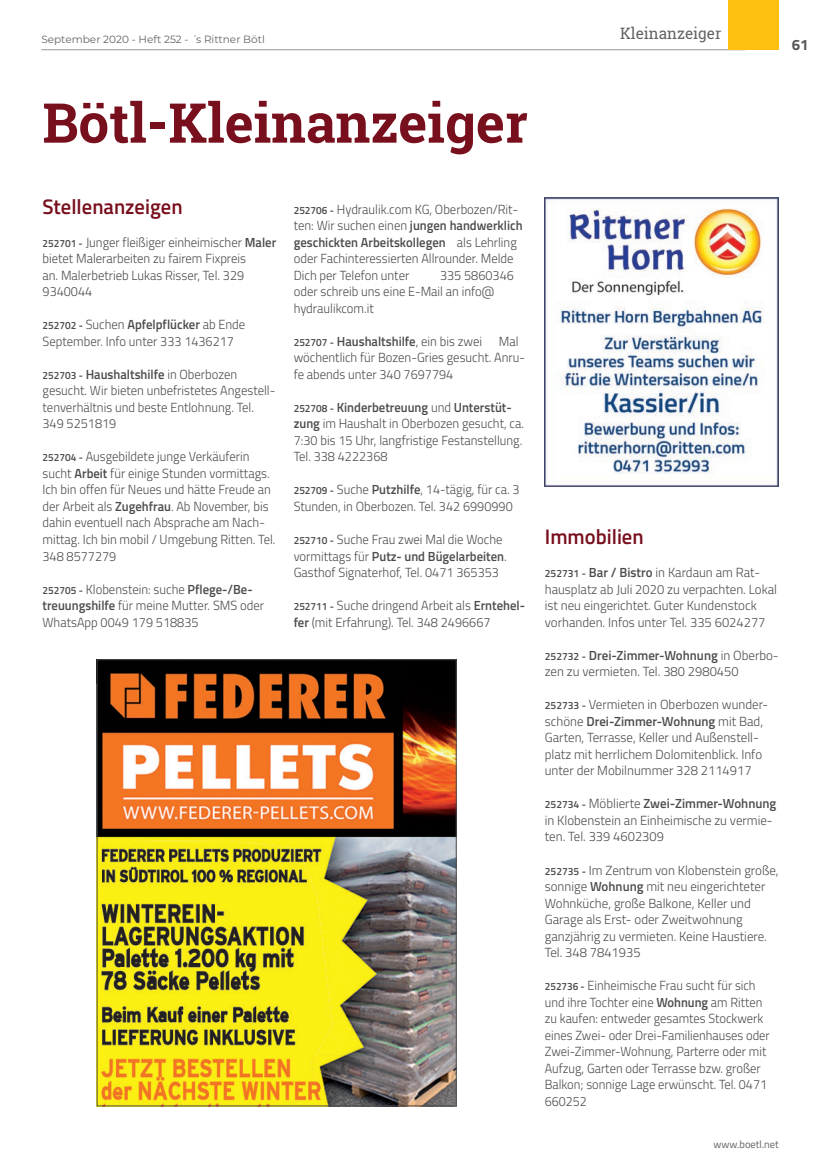
<style>
.page{position:relative;width:830px;height:1170px;background:#fff}
.page>*{position:absolute;margin:0;border:0;box-sizing:border-box;transform-origin:0 0}
.t1{font:700 54.9px "Roboto Slab";color:#780f1d}
.Kleinanzeiger_Anzeig{font:600 21px "Titillium Web";color:#780f1d}
.t2{font:15.75px "Roboto Slab";color:#636366}
.t3{font:700 15px "Titillium Web";color:#57585a}
.Kleinanzeiger_Anzeig-2{font:300 13.2px/16.5px "Titillium Web";color:#4b4c4d;scale:.96 1}
.Kleinanzeiger_Anzeig-3{font:300 13.2px/16.5px "Titillium Web";color:#4b4c4d}
.Kleinanzeiger_Anzeig-4{font:300 13.2px/16.5px "Titillium Web";color:#4b4c4d;scale:.95 1}
.Kleinanzeiger_Anzeig-5{font:600 13.2px "Titillium Web";color:#4b4c4d;scale:.96 1}
.t4{font:10.5px "Montserrat";color:#636366}
.t5{font:10.5px "Titillium Web";color:#636366}
.s1{font-weight:600;font-size:10.5px}
.s2{font-weight:600}
.s3{font-size:10.5px}
.s4{font-weight:300}
</style>
<div class="page">
<hr style="left:41px;top:49px;width:703px;height:1px;background:#939598">
<div style="left:728px;top:0;width:50px;height:50px;background:#fdc011"></div>
<img style="left:99px;top:661px;width:355px;height:443px">
<img style="left:544px;top:197px;width:234px;height:289px">
<p class="t4" style="left:41px;top:32px;width:225px">September 2020 - Heft 252 - ´s Rittner Bötl</p>
<p class="t2" style="left:619px;top:23px;width:103px">Kleinanzeiger</p>
<p class="t3" style="left:791px;top:33px;width:18px">61</p>
<p class="t1" style="left:43px;top:85px;width:486px">Bötl-Kleinanzeiger</p>
<p class="Kleinanzeiger_Anzeig" style="left:43px;top:190px;width:141px">Stellenanzeigen</p>
<p class="Kleinanzeiger_Anzeig-2" style="left:43px;top:233px;width:245px"><span class="s1">252701 -</span> Junger fleißiger einheimischer <span class="s2">Maler </span>bietet Malerarbeiten zu fairem Fixpreis<br>an. Malerbetrieb Lukas Risser, Tel. 329<br>9340044</p>
<p class="Kleinanzeiger_Anzeig-2" style="left:43px;top:315px;width:212px"><span class="s1">252702 -</span> Suchen <span class="s2">Apfelpflücker</span> ab Ende<br>September. Info unter 333 1436217</p>
<p class="Kleinanzeiger_Anzeig-2" style="left:43px;top:365px;width:244px"><span class="s1">252703 -</span> <span class="s2">Haushaltshilfe</span> in Oberbozen gesucht. Wir bieten unbefristetes Angestell&shy;tenverhältnis und beste Entlohnung. Tel.<br>349 5251819</p>
<p class="Kleinanzeiger_Anzeig-2" style="left:43px;top:448px;width:244px"><span class="s1">252704 -</span> Ausgebildete junge Verkäuferin sucht <span class="s2">Arbeit</span> für einige Stunden vormittags.<br>Ich bin offen für Neues und hätte Freude an der Arbeit als <span class="s2">Zugehfrau</span>. Ab November, bis dahin eventuell nach Absprache am Nach&shy;mittag. Ich bin mobil / Umgebung Ritten. Tel.<br>348 8577279</p>
<p class="Kleinanzeiger_Anzeig-2" style="left:43px;top:580px;width:232px"><span class="s1">252705 -</span> Klobenstein: suche <span class="s2">Pflege-/Be&shy;treuungshilfe</span> für meine Mutter. SMS oder<br>WhatsApp 0049 179 518835</p>
<p class="Kleinanzeiger_Anzeig-2" style="left:293px;top:200px;width:240px"><span class="s1">252706 -</span> Hydraulik.com KG, Oberbozen/Rit&shy;ten: Wir suchen einen <span class="s2">jungen handwerklich geschickten Arbeitskollegen</span> als Lehrling oder Fachinteressierten Allrounder. Melde Dich per Telefon unter</p>
<p class="Kleinanzeiger_Anzeig-2" style="left:293px;top:266px;width:231px;text-indent:146px">335 5860346 oder schreib uns eine E-Mail an info@ hydraulikcom.it</p>
<p class="Kleinanzeiger_Anzeig-5" style="left:293px;top:331px;width:198px"><span class="s3">252707 -</span> Haushaltshilfe<span class="s4">, ein bis zwei</span></p>
<p class="Kleinanzeiger_Anzeig-2" style="left:293px;top:332px;width:242px;text-indent:205px">Mal wöchentlich für Bozen-Gries gesucht. Anru&shy;fe abends unter 340 7697794</p>
<p class="Kleinanzeiger_Anzeig-2" style="left:293px;top:398px;width:241px"><span class="s1">252708 -</span> <span class="s2">Kinderbetreuung</span> und <span class="s2">Unterstüt&shy;zung</span> im Haushalt in Oberbozen gesucht, ca.<br>7:30 bis 15 Uhr, langfristige Festanstellung.<br>Tel. 338 4222368</p>
<p class="Kleinanzeiger_Anzeig-2" style="left:293px;top:481px;width:237px"><span class="s1">252709 -</span> Suche <span class="s2">Putzhilfe</span>, 14-tägig, für ca. 3<br>Stunden, in Oberbozen. Tel. 342 6990990</p>
<p class="Kleinanzeiger_Anzeig-2" style="left:293px;top:530px;width:223px"><span class="s1">252710 -</span> Suche Frau zwei Mal die Woche vormittags für <span class="s2">Putz- und Bügelarbeiten</span>.<br>Gasthof Signaterhof, Tel. 0471 365353</p>
<p class="Kleinanzeiger_Anzeig-2" style="left:293px;top:596px;width:242px"><span class="s1">252711 -</span> Suche dringend Arbeit als <span class="s2">Erntehel&shy;fer</span> (mit Erfahrung). Tel. 348 2496667</p>
<p class="Kleinanzeiger_Anzeig" style="left:544px;top:521px;width:100px">Immobilien</p>
<p class="Kleinanzeiger_Anzeig-3" style="left:544px;top:563px;width:234px"><span class="s1">252731 -</span> <span class="s2">Bar / Bistro</span> in Kardaun am Rat&shy;hausplatz ab Juli 2020 zu verpachten. Lokal ist neu eingerichtet. Guter Kundenstock vorhanden. Infos unter Tel. 335 6024277</p>
<p class="Kleinanzeiger_Anzeig-3" style="left:544px;top:646px;width:235px"><span class="s1">252732 -</span> <span class="s2">Drei-Zimmer-Wohnung</span> in Oberbo&shy;zen zu vermieten. Tel. 380 2980450</p>
<p class="Kleinanzeiger_Anzeig-3" style="left:544px;top:695px;width:225px"><span class="s1">252733 -</span> Vermieten in Oberbozen wunder&shy;schöne <span class="s2">Drei-Zimmer-Wohnung</span> mit Bad, Garten, Terrasse, Keller und Außenstell&shy;platz mit herrlichem Dolomitenblick. Info unter der Mobilnummer 328 2114917</p>
<p class="Kleinanzeiger_Anzeig-3" style="left:544px;top:794px;width:233px"><span class="s1">252734 -</span> Möblierte <span class="s2">Zwei-Zimmer-Wohnung </span>in Klobenstein an Einheimische zu vermie&shy;ten. Tel. 339 4602309</p>
<p class="Kleinanzeiger_Anzeig-3" style="left:544px;top:860px;width:235px"><span class="s1">252735 -</span> Im Zentrum von Klobenstein große, sonnige <span class="s2">Wohnung</span> mit neu eingerichteter Wohnküche, große Balkone, Keller und Garage als Erst- oder Zweitwohnung ganzjährig zu vermieten. Keine Haustiere.<br>Tel. 348 7841935</p>
<p class="Kleinanzeiger_Anzeig-4" style="left:544px;top:976px;width:238px"><span class="s1">252736 -</span> Einheimische Frau sucht für sich und ihre Tochter eine <span class="s2">Wohnung</span> am Ritten zu kaufen: entweder gesamtes Stockwerk eines Zwei- oder Drei-Familienhauses oder Zwei-Zimmer-Wohnung, Parterre oder mit Aufzug, Garten oder Terrasse bzw. großer Balkon; sonnige Lage erwünscht. Tel. 0471<br>660252</p>
<p class="t5" style="left:713px;top:1136px;width:67px">www.boetl.net</p>
</div>
